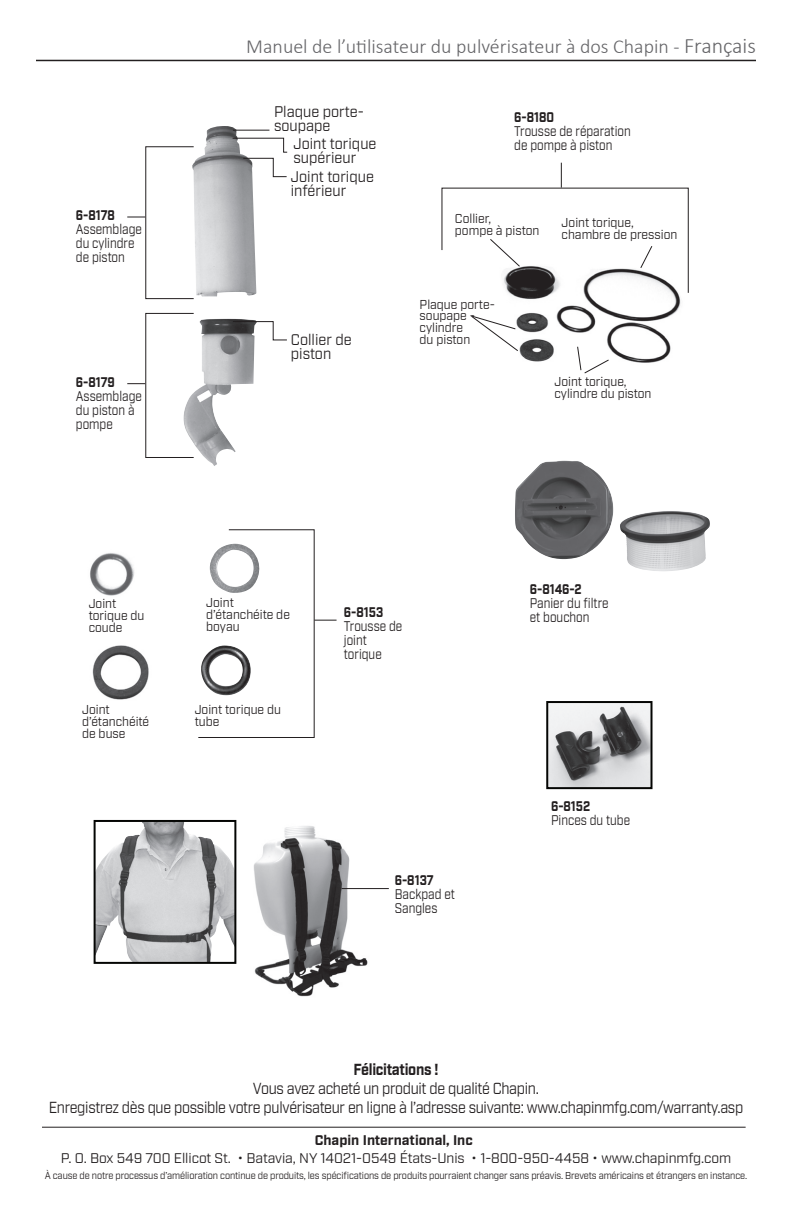
<style>
.page{position:relative;width:792px;height:1224px;background:#fff}
.page>*{position:absolute;margin:0;border:0;box-sizing:border-box;transform-origin:0 0}
.t1{font:300 20px "Calibri";color:#656568}
.t2{font:16px/19.2px "Industry";letter-spacing:-.02em;color:#231f20;text-align:center;scale:.9 1}
.t3{font:700 16px "Industry";letter-spacing:-.02em;color:#231f20;scale:.9 1}
.t4{font:15.4px/14px "Industry";color:#231f20;scale:.95 1}
.t5{font:14px/14px "Industry";color:#231f20;scale:.85 1}
.t6{font:14px "Industry";color:#231f20}
.t7{font:700 14px "Industry";color:#231f20;scale:.85 1}
.t8{font:700 14px "Industry";color:#231f20}
.t9{font:12.8px/11.8px "Industry";color:#231f20;scale:.95 1}
.t10{font:10px "Industry";letter-spacing:-.01em;color:#231f20;scale:.93 1}
.s1{font-size:22px}
</style>
<div class="page">
<img style="left:181px;top:126px;width:76px;height:340px">
<img style="left:510px;top:294px;width:171px;height:69px">
<svg style="left:127px;top:216px;width:18px;height:2px"></svg>
<svg style="left:127px;top:383px;width:18px;height:1px"></svg>
<hr style="left:233px;top:130px;width:36px;height:1px;background:#231f20">
<svg style="left:232px;top:137px;width:56px;height:41px"></svg>
<svg style="left:232px;top:321px;width:55px;height:20px"></svg>
<svg style="left:441px;top:163px;width:248px;height:131px"></svg>
<svg style="left:471px;top:315px;width:48px;height:37px"></svg>
<svg style="left:576px;top:346px;width:34px;height:28px"></svg>
<img style="left:549px;top:704px;width:100px;height:82px">
<div style="left:546px;top:701px;width:106px;height:88px;border:2px solid #040503"></div>
<img style="left:515px;top:460px;width:195px;height:111px">
<img style="left:90px;top:553px;width:45px;height:43px">
<svg style="left:198px;top:529px;width:139px;height:209px"></svg>
<img style="left:210px;top:544px;width:51px;height:49px">
<img style="left:92px;top:645px;width:57px;height:55px">
<img style="left:201px;top:645px;width:52px;height:50px">
<img style="left:235px;top:819px;width:143px;height:178px">
<hr style="left:342px;top:888px;width:47px;height:1px;background:#231f20">
<img style="left:97px;top:823px;width:136px;height:138px">
<div style="left:94px;top:820px;width:142px;height:144px;border:2px solid #040503"></div>
<hr style="left:42px;top:1127px;width:704px;height:1px;background:#231f20">
<hr style="left:36px;top:60px;width:720px;height:1px;background:#231f20">
<h1 class="t1" style="left:246px;top:33px;width:511px">Manuel de l’utilisateur du pulvérisateur à dos Chapin - <span class="s1">Français</span></h1>
<p class="t7" style="left:76px;top:207px;width:47px">6-8178</p>
<p class="t5" style="left:76px;top:222px;width:79px">Assemblage du cylindre de piston</p>
<p class="t7" style="left:76px;top:374px;width:47px">6-8179</p>
<p class="t5" style="left:76px;top:389px;width:79px">Assemblage du piston à pompe</p>
<p class="t4" style="left:274px;top:105px;width:96px">Plaque porte&shy;soupape</p>
<p class="t4" style="left:293px;top:137px;width:89px">Joint torique supérieur</p>
<p class="t4" style="left:291px;top:170px;width:89px">Joint torique inférieur</p>
<p class="t4" style="left:291px;top:333px;width:66px">Collier de piston</p>
<p class="t7" style="left:514px;top:109px;width:48px">6-8180</p>
<p class="t5" style="left:514px;top:125px;width:139px">Trousse de réparation de pompe à piston</p>
<p class="t9" style="left:455px;top:213px;width:90px">Collier,<br>pompe à piston</p>
<p class="t9" style="left:562px;top:217px;width:123px">Joint torique, chambre de pression</p>
<p class="t9" style="left:420px;top:298px;width:81px">Plaque porte&shy;soupape - cylindre<br>du piston</p>
<p class="t9" style="left:554px;top:376px;width:104px">Joint torique, cylindre du piston</p>
<p class="t9" style="left:89px;top:598px;width:60px">Joint torique du coude</p>
<p class="t9" style="left:206px;top:597px;width:90px">Joint d’étanchéite de boyau</p>
<p class="t9" style="left:82px;top:704px;width:72px">Joint d’étanchéité de buse</p>
<p class="t9" style="left:195px;top:704px;width:92px">Joint torique du tube</p>
<p class="t7" style="left:344px;top:604px;width:48px">6-8153</p>
<p class="t5" style="left:344px;top:619px;width:70px">Trousse de joint torique</p>
<p class="t7" style="left:530px;top:581px;width:63px">6-8146-2</p>
<p class="t5" style="left:530px;top:597px;width:94px">Panier du filtre et bouchon</p>
<p class="t7" style="left:551px;top:798px;width:48px">6-8152</p>
<p class="t5" style="left:551px;top:813px;width:95px">Pinces du tube</p>
<p class="t7" style="left:395px;top:872px;width:47px">6-8137</p>
<p class="t5" style="left:395px;top:887px;width:72px">Backpad et<br>Sangles</p>
<p class="t3" style="left:353px;top:1060px;width:96px">Félicitations !</p>
<p class="t2" style="left:49px;top:1079px;width:773px">Vous avez acheté un produit de qualité Chapin.<br>Enregistrez dès que possible votre pulvérisateur en ligne à l’adresse suivante: www.chapinmfg.com/warranty.asp</p>
<p class="t8" style="left:315px;top:1132px;width:159px">Chapin International, Inc</p>
<p class="t6" style="left:61px;top:1150px;width:672px">P. O. Box 549 700 Ellicot St. • Batavia, NY 14021-0549 États-Unis • 1-800-950-4458 • www.chapinmfg.com</p>
<p class="t10" style="left:45px;top:1170px;width:757px">À cause de notre processus d’amélioration continue de produits, les spécifications de produits pourraient changer sans préavis. Brevets américains et étrangers en instance.</p>
</div>
